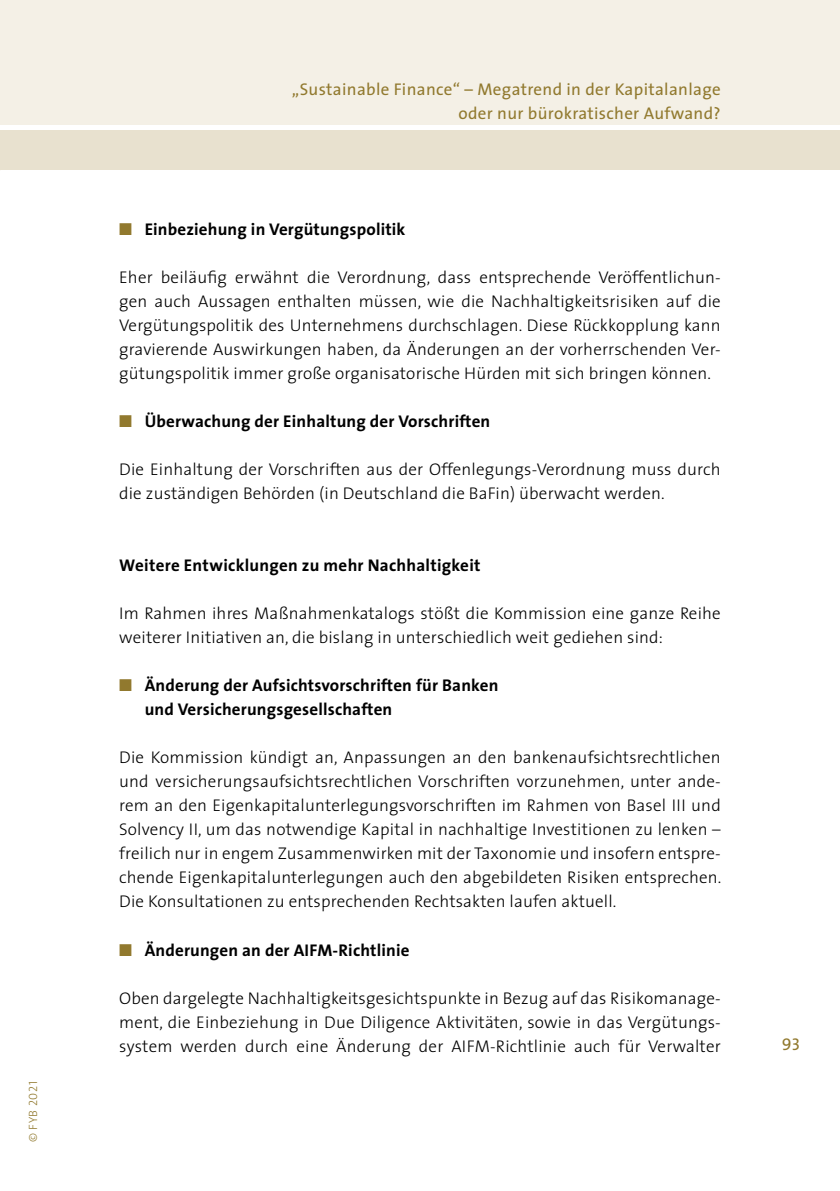
<style>
.page{position:relative;width:840px;height:1191px;background:#fff}
.page>*{position:absolute;margin:0;border:0;box-sizing:border-box;transform-origin:0 0}
.t1{font:300 17px/24px "The Sans";letter-spacing:.01em;color:#000;text-align:justify}
.t2{font:700 17px/24px "The Sans";letter-spacing:.01em;color:#000}
.t3{font:17px/24px "The Sans";letter-spacing:.02em;color:#91792e;text-align:right}
.t4{font:17px "The Sans Caps";color:#91792e}
.t5{font:12px "The Sans Light Caps";letter-spacing:.05em;color:#91792e}
.s1{font-family:"The Sans";font-weight:300}
.s2{color:#91792e}
</style>
<div class="page">
<div style="left:0;top:0;width:839px;height:125px;background:#f4f0e6"></div>
<div style="left:0;top:130px;width:839px;height:40px;background:#e8e1cf"></div>
<p class="t5" style="left:23px;top:1142px;width:63px;rotate:-90deg"><span class="s1">©</span> FYB 2021</p>
<p class="t3" style="left:292px;top:76px;width:430px">„Sustainable Finance“ – Megatrend in der Kapitalanlage oder nur bürokratischer Aufwand?</p>
<p class="t2" style="left:119px;top:217px;width:288px"><span class="s2">■</span> Einbeziehung in Vergütungspolitik</p>
<p class="t1" style="left:119px;top:265px;width:602px">Eher beiläufig erwähnt die Verordnung, dass entsprechende Veröffentlichun&shy;gen auch Aussagen enthalten müssen, wie die Nachhaltigkeitsrisiken auf die Vergütungspolitik des Unternehmens durchschlagen. Diese Rückkopplung kann gravierende Auswirkungen haben, da Änderungen an der vorherrschenden Ver&shy;gütungspolitik immer große organisatorische Hürden mit sich bringen können.</p>
<p class="t2" style="left:119px;top:409px;width:372px"><span class="s2">■</span> Überwachung der Einhaltung der Vorschriften</p>
<p class="t1" style="left:119px;top:457px;width:602px">Die Einhaltung der Vorschriften aus der Offenlegungs-Verordnung muss durch die zuständigen Behörden (in Deutschland die BaFin) überwacht werden.</p>
<p class="t2" style="left:119px;top:553px;width:363px">Weitere Entwicklungen zu mehr Nachhaltigkeit</p>
<p class="t1" style="left:119px;top:601px;width:602px">Im Rahmen ihres Maßnahmenkatalogs stößt die Kommission eine ganze Reihe weiterer Initiativen an, die bislang in unterschiedlich weit gediehen sind:</p>
<p class="t2" style="left:145px;top:673px;width:355px;text-indent:-26px"><span class="s2">■</span> Änderung der Aufsichtsvorschriften für Banken und Versicherungsgesellschaften</p>
<p class="t1" style="left:119px;top:745px;width:603px">Die Kommission kündigt an, Anpassungen an den bankenaufsichtsrechtlichen und versicherungsaufsichtsrechtlichen Vorschriften vorzunehmen, unter ande&shy;rem an den Eigenkapitalunterlegungsvorschriften im Rahmen von Basel III und Solvency II, um das notwendige Kapital in nachhaltige Investitionen zu lenken – freilich nur in engem Zusammenwirken mit der Taxonomie und insofern entspre&shy;chende Eigenkapitalunterlegungen auch den abgebildeten Risiken entsprechen.<br>Die Konsultationen zu entsprechenden Rechtsakten laufen aktuell.</p>
<p class="t2" style="left:119px;top:937px;width:292px"><span class="s2">■</span> Änderungen an der AIFM-Richtlinie</p>
<p class="t1" style="left:119px;top:985px;width:602px">Oben dargelegte Nachhaltigkeitsgesichtspunkte in Bezug auf das Risikomanage&shy;ment, die Einbeziehung in Due Diligence Aktivitäten, sowie in das Vergütungs&shy;system werden durch eine Änderung der AIFM-Richtlinie auch für Verwalter</p>
<p class="t4" style="left:781px;top:1029px;width:20px">93</p>
</div>
